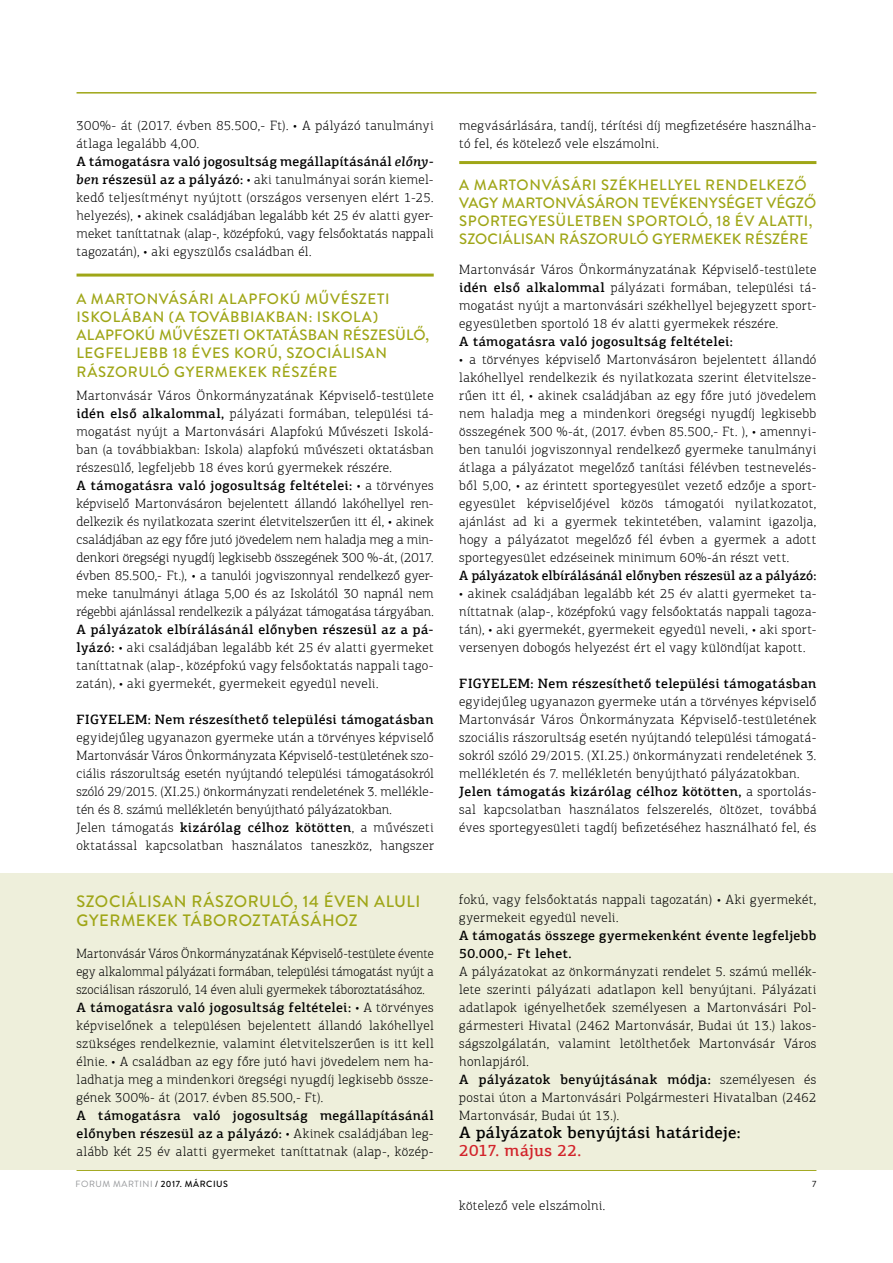
<style>
.page{position:relative;width:893px;height:1263px;background:#fff}
.page>*{position:absolute;margin:0;border:0;box-sizing:border-box;transform-origin:0 0}
.t1{font:500 16.5px/19.8px "Brandon Grotesque";letter-spacing:.035em;color:#9fa617}
.t2{font:500 16.5px "PF Agora Slab Pro";letter-spacing:.02em;color:#000}
.t3{font:500 16.5px "PF Agora Slab Pro";letter-spacing:.01em;color:#d2232a}
.t4{font:500 15px/18px "Brandon Grotesque";letter-spacing:.035em;color:#9fa617}
.t5{font:300 13.5px/18px "PF Agora Slab Pro";letter-spacing:.02em;color:#000}
.t6{font:300 13.5px/18px "PF Agora Slab Pro";letter-spacing:.02em;color:#000;scale:.95 1}
.t7{font:500 13.5px/18px "PF Agora Slab Pro";letter-spacing:.025em;color:#000}
.t8{font:9px "Brandon Grotesque";letter-spacing:.06em;color:#939598}
.t9{font:9px "Brandon Grotesque";color:#000}
.s1{font-weight:500}
.s2{font-weight:500;font-style:italic}
.s3{color:#000}
.s4{font-weight:500;color:#000}
</style>
<div class="page">
<hr style="left:77px;top:92px;width:739px;height:2px;background:#9fa617">
<hr style="left:77px;top:1169px;width:739px;height:2px;background:#9fa617">
<hr style="left:459px;top:161px;width:357px;height:3px;background:#9fa617">
<hr style="left:77px;top:274px;width:357px;height:3px;background:#9fa617">
<div style="left:0;top:873px;width:893px;height:296px;background:#eeefdb"></div>
<p class="t5" style="left:77px;top:116px;width:359px">300%- át (2017. évben 85.500,- Ft). • A pályázó tanulmányi átlaga legalább 4,00.<br><span class="s1">A támogatásra való jogosultság megállapításánál</span> <span class="s2">előny&shy;ben</span> <span class="s1">részesül az a pályázó:</span> • aki tanulmányai során kiemel&shy;kedő teljesítményt nyújtott (országos versenyen elért 1-25. helyezés), • akinek családjában legalább két 25 év alatti gyer&shy;meket taníttatnak (alap-, középfokú, vagy felsőoktatás nappali tagozatán), • aki egyszülős családban él.</p>
<p class="t4" style="left:77px;top:290px;width:354px">A MARTONVÁSÁRI ALAPFOKÚ MŰVÉSZETI ISKOLÁBAN (A TOVÁBBIAKBAN: ISKOLA)<br>ALAPFOKÚ MŰVÉSZETI OKTATÁSBAN RÉSZESÜLŐ, LEGFELJEBB 18 ÉVES KORÚ, SZOCIÁLISAN</p>
<p class="t4" style="left:77px;top:363px;width:262px">RÁSZORULÓ GYERMEKEK RÉSZÉRE</p>
<p class="t5" style="left:77px;top:386px;width:359px">Martonvásár Város Önkormányzatának Képviselő-testülete <span class="s1">idén első alkalommal,</span> pályázati formában, települési tá&shy;mogatást nyújt a Martonvásári Alapfokú Művészeti Iskolá&shy;ban (a továbbiakban: Iskola) alapfokú művészeti oktatásban részesülő, legfeljebb 18 éves korú gyermekek részére.<br><span class="s1">A támogatásra való jogosultság feltételei:</span> • a törvényes képviselő Martonvásáron bejelentett állandó lakóhellyel ren&shy;delkezik és nyilatkozata szerint életvitelszerűen itt él, • akinek családjában az egy főre jutó jövedelem nem haladja meg a min&shy;denkori öregségi nyugdíj legkisebb összegének 300 %-át, (2017. évben 85.500,- Ft.), • a tanulói jogviszonnyal rendelkező gyer&shy;meke tanulmányi átlaga 5,00 és az Iskolától 30 napnál nem régebbi ajánlással rendelkezik a pályázat támogatása tárgyában.</p>
<p class="t5" style="left:77px;top:620px;width:359px;text-align:justify"><span class="s1">A pályázatok elbírálásánál előnyben részesül az a pá&shy;lyázó:</span> • aki családjában legalább két 25 év alatti gyermeket taníttatnak (alap-, középfokú vagy felsőoktatás nappali tago&shy;zatán), • aki gyermekét, gyermekeit egyedül neveli.</p>
<p class="t7" style="left:77px;top:710px;width:359px">FIGYELEM: Nem részesíthető települési támogatásban</p>
<p class="t5" style="left:77px;top:728px;width:359px">egyidejűleg ugyanazon gyermeke után a törvényes képviselő Martonvásár Város Önkormányzata Képviselő-testületének szo&shy;ciális rászorultság esetén nyújtandó települési támogatásokról szóló 29/2015. (XI.25.) önkormányzati rendeletének 3. mellékle&shy;tén és 8. számú mellékletén benyújtható pályázatokban.<br>Jelen támogatás <span class="s1">kizárólag célhoz kötötten</span>, a művészeti oktatással kapcsolatban használatos taneszköz, hangszer</p>
<p class="t1" style="left:77px;top:891px;width:345px">SZOCIÁLISAN RÁSZORULÓ, 14 ÉVEN ALULI<br>GYERMEKEK TÁBOROZTATÁSÁHOZ</p>
<p class="t6" style="left:77px;top:944px;width:377px">Martonvásár Város Önkormányzatának Képviselő-testülete évente egy alkalommal pályázati formában, települési támogatást nyújt a szociálisan rászoruló, 14 éven aluli gyermekek táboroztatásához.<br><span class="s1">A támogatásra való jogosultság feltételei:</span> • A törvényes képviselőnek a településen bejelentett állandó lakóhellyel szükséges rendelkeznie, valamint életvitelszerűen is itt kell élnie. • A családban az egy főre jutó havi jövedelem nem ha&shy;ladhatja meg a mindenkori öregségi nyugdíj legkisebb össze&shy;gének 300%- át (2017. évben 85.500,- Ft).</p>
<p class="t5" style="left:77px;top:1106px;width:359px;text-align:justify"><span class="s1">A támogatásra való jogosultság megállapításánál előnyben részesül az a pályázó:</span> • Akinek családjában leg&shy;alább két 25 év alatti gyermeket taníttatnak (alap-, közép-</p>
<p class="t5" style="left:459px;top:116px;width:359px">megvásárlására, tandíj, térítési díj megfizetésére használha&shy;tó fel, és kötelező vele elszámolni.</p>
<p class="t4" style="left:459px;top:176px;width:358px">A MARTONVÁSÁRI SZÉKHELLYEL RENDELKEZŐ VAGY MARTONVÁSÁRON TEVÉKENYSÉGET VÉGZŐ SPORTEGYESÜLETBEN SPORTOLÓ, 18 ÉV ALATTI, SZOCIÁLISAN RÁSZORULÓ GYERMEKEK RÉSZÉRE</p>
<p class="t5" style="left:459px;top:260px;width:359px;text-align:justify">Martonvásár Város Önkormányzatának Képviselő-testülete <span class="s1">idén első alkalommal</span> pályázati formában, települési tá&shy;mogatást nyújt a martonvásári székhellyel bejegyzett sport&shy;egyesületben sportoló 18 év alatti gyermekek részére.</p>
<p class="t7" style="left:459px;top:332px;width:275px">A támogatásra való jogosultság feltételei:</p>
<p class="t5" style="left:459px;top:350px;width:359px;text-align:justify">• a törvényes képviselő Martonvásáron bejelentett állandó lakóhellyel rendelkezik és nyilatkozata szerint életvitelsze&shy;rűen itt él, • akinek családjában az egy főre jutó jövedelem nem haladja meg a mindenkori öregségi nyugdíj legkisebb összegének 300 %-át, (2017. évben 85.500,- Ft. ), • amennyi&shy;ben tanulói jogviszonnyal rendelkező gyermeke tanulmányi átlaga a pályázatot megelőző tanítási félévben testnevelés&shy;ből 5,00, • az érintett sportegyesület vezető edzője a sport&shy;egyesület képviselőjével közös támogatói nyilatkozatot, ajánlást ad ki a gyermek tekintetében, valamint igazolja, hogy a pályázatot megelőző fél évben a gyermek a adott sportegyesület edzéseinek minimum 60%-án részt vett.</p>
<p class="t7" style="left:459px;top:566px;width:359px">A pályázatok elbírálásánál előnyben részesül az a pályázó:</p>
<p class="t5" style="left:459px;top:584px;width:359px;text-align:justify">• akinek családjában legalább két 25 év alatti gyermeket ta&shy;níttatnak (alap-, középfokú vagy felsőoktatás nappali tagoza&shy;tán), • aki gyermekét, gyermekeit egyedül neveli, • aki sport&shy;versenyen dobogós helyezést ért el vagy különdíjat kapott.</p>
<p class="t7" style="left:459px;top:674px;width:359px">FIGYELEM: Nem részesíthető települési támogatásban</p>
<p class="t5" style="left:459px;top:692px;width:359px">egyidejűleg ugyanazon gyermeke után a törvényes képviselő Martonvásár Város Önkormányzata Képviselő-testületének szociális rászorultság esetén nyújtandó települési támogatá&shy;sokról szóló 29/2015. (XI.25.) önkormányzati rendeletének 3. mellékletén és 7. mellékletén benyújtható pályázatokban.<br><span class="s1">Jelen támogatás kizárólag célhoz kötötten,</span> a sportolás&shy;sal kapcsolatban használatos felszerelés, öltözet, továbbá éves sportegyesületi tagdíj befizetéséhez használható fel, és</p>
<p class="t5" style="left:459px;top:890px;width:359px">fokú, vagy felsőoktatás nappali tagozatán) • Aki gyermekét, gyermekeit egyedül neveli.</p>
<p class="t7" style="left:459px;top:926px;width:359px">A támogatás összege gyermekenként évente legfeljebb<br>50.000,- Ft lehet.</p>
<p class="t5" style="left:459px;top:962px;width:359px">A pályázatokat az önkormányzati rendelet 5. számú mellék&shy;lete szerinti pályázati adatlapon kell benyújtani. Pályázati adatlapok igényelhetőek személyesen a Martonvásári Pol&shy;gármesteri Hivatal (2462 Martonvásár, Budai út 13.) lakos&shy;ságszolgálatán, valamint letölthetőek Martonvásár Város honlapjáról.<br><span class="s1">A pályázatok benyújtásának módja:</span> személyesen és postai úton a Martonvásári Polgármesteri Hivatalban (2462<br>Martonvásár, Budai út 13.).</p>
<p class="t2" style="left:459px;top:1122px;width:283px">A pályázatok benyújtási határideje:</p>
<p class="t3" style="left:459px;top:1140px;width:124px">2017. május 22.</p>
<p class="t8" style="left:76px;top:1177px;width:154px">FORUM MARTINI <span class="s3">/</span> <span class="s4">2017. MÁRCIUS</span></p>
<p class="t9" style="left:812px;top:1177px;width:6px">7</p>
<p class="t5" style="left:459px;top:1196px;width:148px">kötelező vele elszámolni.</p>
</div>
